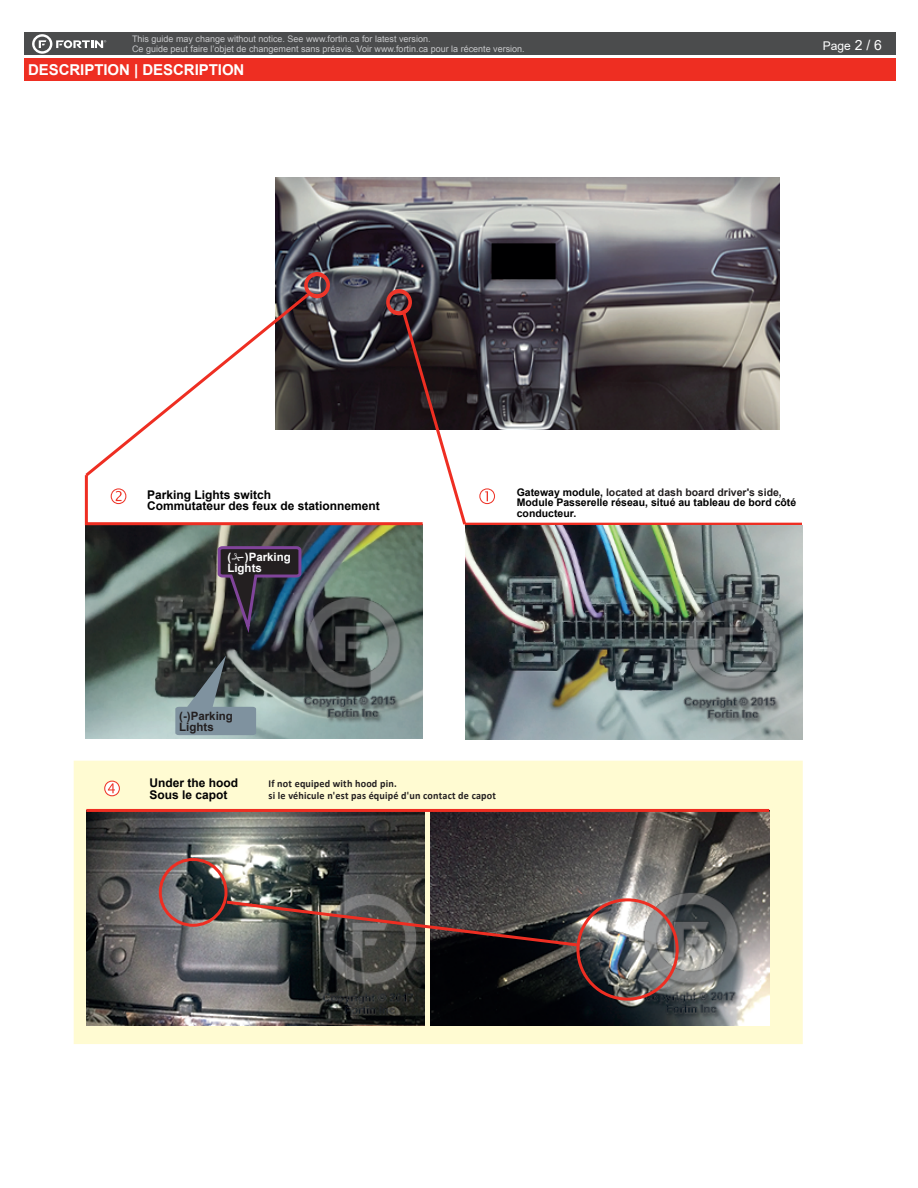
<style>
.page{position:relative;width:918px;height:1188px;background:#fff}
.page>*{position:absolute;margin:0;border:0;box-sizing:border-box;transform-origin:0 0}
.t1{font:700 15px "Arial";letter-spacing:-.005em;color:#fff}
.t2{font:700 12px/11.7px "Arial";color:#000001}
.t3{font:12px "Arial";color:#fff}
.t4{font:700 11.55px/11.6px "Arial";color:#231f20}
.t5{font:700 11.55px/11.6px "Arial";color:#fff}
.t6{font:700 10.5px/10.5px "Arial";color:#000001}
.t7{font:700 10.5px/12.6px "Calibri";letter-spacing:.02em;color:#231f20;scale:.96 1}
.t8{font:9px/9.8px "Arial";color:#c7c8ca}
.s1{font-size:13.95px}
.s2{color:#231f20}
</style>
<div class="page">
<div style="left:24px;top:33px;width:872px;height:22px;background:#4b4c4d"></div>
<div style="left:24px;top:58px;width:872px;height:23px;background:#ee2e22"></div>
<svg style="left:32px;top:34px;width:74px;height:20px"></svg>
<div style="left:74px;top:761px;width:729px;height:283px;background:#fffbd2"></div>
<img style="left:276px;top:177px;width:503px;height:252px">
<img style="left:85px;top:528px;width:338px;height:211px">
<svg style="left:479px;top:488px;width:16px;height:16px"></svg>
<hr style="left:465px;top:523px;width:337px;height:3px;background:#ee2e22">
<svg style="left:175px;top:656px;width:81px;height:79px;background:#647276"></svg>
<svg style="left:84px;top:272px;width:384px;height:256px"></svg>
<img style="left:465px;top:526px;width:338px;height:214px">
<svg style="left:104px;top:781px;width:16px;height:15px"></svg>
<img style="left:431px;top:812px;width:338px;height:213px">
<img style="left:86px;top:812px;width:339px;height:213px">
<hr style="left:86px;top:809px;width:683px;height:3px;background:#ee2e22">
<div style="left:159px;top:858px;width:69px;height:69px;border:3px solid #ee2e22;border-radius:50%"></div>
<div style="left:576px;top:898px;width:103px;height:103px;border:3px solid #ee2e22;border-radius:50%"></div>
<svg style="left:223px;top:899px;width:357px;height:49px;background:#574c49"></svg>
<svg style="left:216px;top:545px;width:87px;height:94px;background:#3b3b48"></svg>
<p class="t8" style="left:132px;top:34px;width:394px">This guide may change without notice. See www.fortin.ca for latest version.<br>Ce guide peut faire l’objet de changement sans préavis. Voir www.fortin.ca pour la récente version.</p>
<h1 class="t1" style="left:28px;top:59px;width:218px">DESCRIPTION | DESCRIPTION</h1>
<h2 class="t3" style="left:823px;top:38px;width:61px">Page <span class="s1">2 / 6</span></h2>
<p class="t2" style="left:147px;top:489px;width:234px">Parking Lights switch<br>Commutateur des feux de stationnement</p>
<p class="t5" style="left:227px;top:551px;width:65px">( )Parking<br>Lights</p>
<p class="t6" style="left:517px;top:487px;width:281px">Gateway module, <span class="s2">located at dash board driver's side,<br></span>Module Passerelle réseau, situé au tableau de bord côté conducteur.</p>
<p class="t4" style="left:179px;top:710px;width:55px">(-)Parking<br>Lights</p>
<p class="t2" style="left:149px;top:777px;width:90px">Under the hood<br>Sous le capot</p>
<p class="t7" style="left:269px;top:777px;width:238px">If not equiped with hood pin.<br>si le véhicule n'est pas équipé d'un contact de capot</p>
</div>
